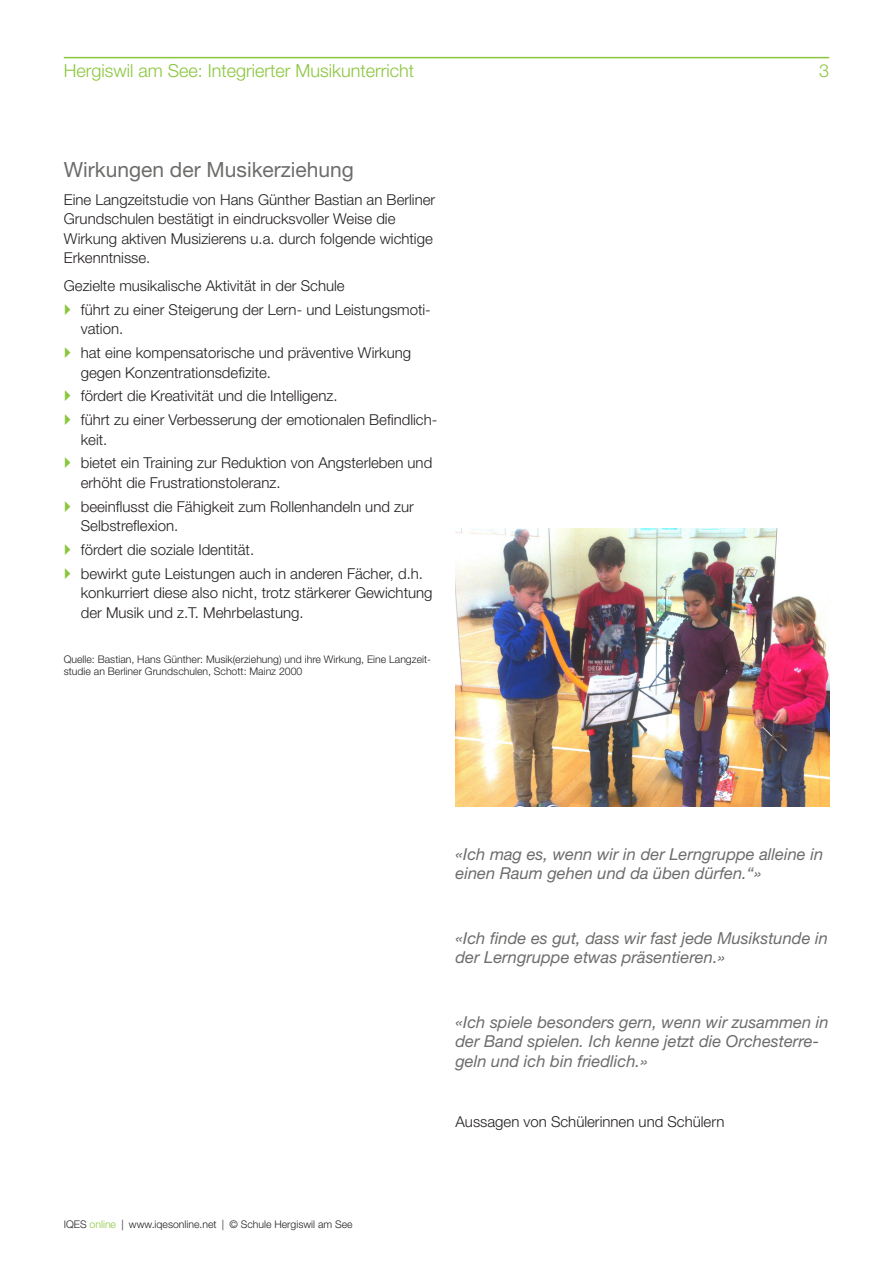
<style>
.page{position:relative;width:893px;height:1263px;background:#fff}
.page>*{position:absolute;margin:0;border:0;box-sizing:border-box;transform-origin:0 0}
.Titel_3{font:21px "Helvetica Neue LT Pro";color:#6c6d6b}
.t1{font:300 18px "Helvetica Neue LT Pro";color:#8bc63e}
.Aussage_zitiert{font:italic 16.5px/19.5px "Helvetica Neue LT Pro";color:#6c6d6b}
.Lauftext_ohne_Einzug{font:300 15px/19.5px "Helvetica Neue LT Pro";color:#231f20}
.Fusszeile{font:300 10.5px/12.6px "Helvetica Neue LT Pro";color:#231f20}
.s1{color:#8bc63e}
</style>
<div class="page">
<hr style="left:64px;top:57px;width:765px;height:1px;background:#8bc63e">
<img style="left:455px;top:528px;width:374px;height:278px">
<p class="t1" style="left:64px;top:59px;width:352px">Hergiswil am See: Integrierter Musikunterricht</p>
<p class="t1" style="left:819px;top:59px;width:12px">3</p>
<p class="Titel_3" style="left:64px;top:156px;width:292px">Wirkungen der Musikerziehung</p>
<p class="Lauftext_ohne_Einzug" style="left:64px;top:189px;width:373px">Eine Langzeitstudie von Hans Günther Bastian an Berliner Grundschulen bestätigt in eindrucksvoller Weise die Wirkung aktiven Musizierens u.a. durch folgende wichtige Erkenntnisse.</p>
<p class="Lauftext_ohne_Einzug" style="left:64px;top:276px;width:282px">Gezielte musikalische Aktivität in der Schule</p>
<p class="Lauftext_ohne_Einzug" style="left:81px;top:299px;width:352px">führt zu einer Steigerung der Lern- und Leistungsmoti&shy;vation.</p>
<p class="Lauftext_ohne_Einzug" style="left:81px;top:343px;width:332px">hat eine kompensatorische und präventive Wirkung gegen Konzentrationsdefizite.</p>
<p class="Lauftext_ohne_Einzug" style="left:81px;top:386px;width:258px">fördert die Kreativität und die Intelligenz.</p>
<p class="Lauftext_ohne_Einzug" style="left:81px;top:410px;width:358px">führt zu einer Verbesserung der emotionalen Befindlich&shy;keit.</p>
<p class="Lauftext_ohne_Einzug" style="left:81px;top:453px;width:353px">bietet ein Training zur Reduktion von Angsterleben und erhöht die Frustrationstoleranz.</p>
<p class="Lauftext_ohne_Einzug" style="left:81px;top:496px;width:335px">beeinflusst die Fähigkeit zum Rollenhandeln und zur<br>Selbstreflexion.</p>
<p class="Lauftext_ohne_Einzug" style="left:81px;top:539px;width:175px">fördert die soziale Identität.</p>
<p class="Lauftext_ohne_Einzug" style="left:81px;top:563px;width:353px">bewirkt gute Leistungen auch in anderen Fächer, d.h. konkurriert diese also nicht, trotz stärkerer Gewichtung der Musik und z.T. Mehrbelastung.</p>
<p class="Fusszeile" style="left:64px;top:652px;width:369px">Quelle: Bastian, Hans Günther: Musik(erziehung) und ihre Wirkung, Eine Langzeit&shy;studie an Berliner Grundschulen, Schott: Mainz 2000</p>
<p class="Fusszeile" style="left:64px;top:1218px;width:290px">IQES <span class="s1">online</span> | www.iqesonline.net | © Schule Hergiswil am See</p>
<p class="Aussage_zitiert" style="left:455px;top:843px;width:369px">«Ich mag es, wenn wir in der Lerngruppe alleine in einen Raum gehen und da üben dürfen.“»</p>
<p class="Aussage_zitiert" style="left:455px;top:927px;width:374px">«Ich finde es gut, dass wir fast jede Musikstunde in der Lerngruppe etwas präsentieren.»</p>
<p class="Aussage_zitiert" style="left:455px;top:1012px;width:375px">«Ich spiele besonders gern, wenn wir zusammen in der Band spielen. Ich kenne jetzt die Orchesterre&shy;geln und ich bin friedlich.»</p>
<p class="Lauftext_ohne_Einzug" style="left:455px;top:1111px;width:270px">Aussagen von Schülerinnen und Schülern</p>
</div>
